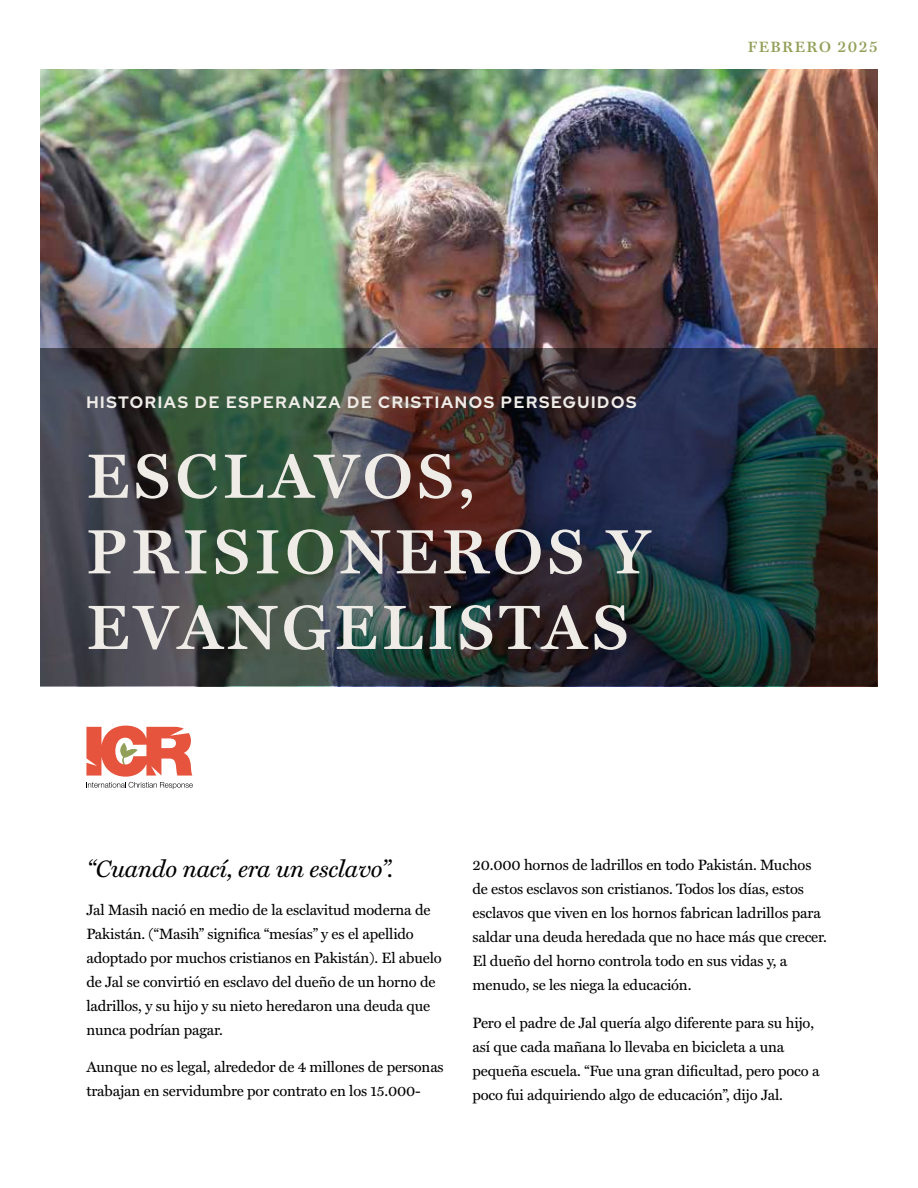
<style>
.page{position:relative;width:918px;height:1188px;background:#fff}
.page>*{position:absolute;margin:0;border:0;box-sizing:border-box;transform-origin:0 0}
.t1{font:600 63px/75.6px "Miller Text";letter-spacing:.07em;color:#efece8}
.t2{font:italic 24px "Miller Text";letter-spacing:-.01em;color:#000}
.t3{font:700 16.5px "Red Hat Display";letter-spacing:.1em;color:#efece8}
.t4{font:15px/24px "Miller Text";letter-spacing:-.01em;color:#000}
.t5{font:600 15px "Miller Text";letter-spacing:.1em;color:#929f58}
</style>
<div class="page">
<img style="left:41px;top:69px;width:837px;height:280px">
<img style="left:40px;top:349px;width:838px;height:337px">
<svg style="left:86px;top:726px;width:107px;height:63px"></svg>
<p class="t5" style="left:748px;top:35px;width:131px">FEBRERO 2025</p>
<p class="t3" style="left:86px;top:391px;width:552px">HISTORIAS DE ESPERANZA DE CRISTIANOS PERSEGUIDOS</p>
<h1 class="t1" style="left:86px;top:435px;width:565px">ESCLAVOS,<br>PRISIONEROS Y<br>EVANGELISTAS</h1>
<h2 class="t2" style="left:86px;top:850px;width:308px">“Cuando nací, era un esclavo”.</h2>
<p class="t4" style="left:86px;top:897px;width:357px">Jal Masih nació en medio de la esclavitud moderna de Pakistán. (“Masih” significa “mesías” y es el apellido adoptado por muchos cristianos en Pakistán). El abuelo de Jal se convirtió en esclavo del dueño de un horno de ladrillos, y su hijo y su nieto heredaron una deuda que nunca podrían pagar.</p>
<p class="t4" style="left:86px;top:1054px;width:359px">Aunque no es legal, alrededor de 4 millones de personas trabajan en servidumbre por contrato en los 15.000-</p>
<p class="t4" style="left:472px;top:852px;width:356px">20.000 hornos de ladrillos en todo Pakistán. Muchos de estos esclavos son cristianos. Todos los días, estos esclavos que viven en los hornos fabrican ladrillos para saldar una deuda heredada que no hace más que crecer.<br>El dueño del horno controla todo en sus vidas y, a menudo, se les niega la educación.</p>
<p class="t4" style="left:472px;top:1010px;width:349px">Pero el padre de Jal quería algo diferente para su hijo, así que cada mañana lo llevaba en bicicleta a una pequeña escuela. “Fue una gran dificultad, pero poco a poco fui adquiriendo algo de educación”, dijo Jal.</p>
</div>
